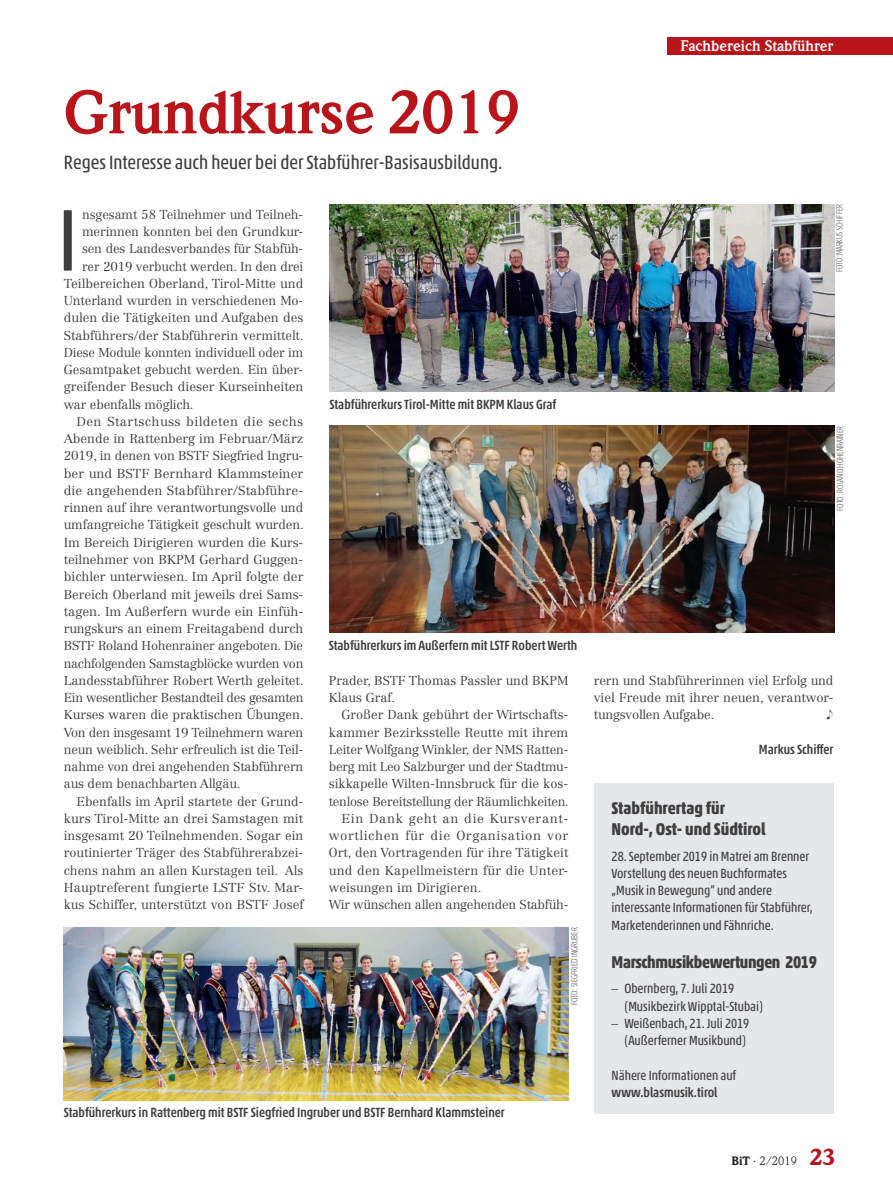
<style>
.page{position:relative;width:893px;height:1191px;background:#fff}
.page>*{position:absolute;margin:0;border:0;box-sizing:border-box;transform-origin:0 0}
.t1{font:condensed 88.8px "Akko Pro";color:#3e3e3f}
.t2{font:700 60px "Weidemann Std";letter-spacing:-.01em;color:#ba141b}
.t3{font:condensed 19.5px "Akko Pro";color:#3e3e3f}
.t4{font:700 condensed 17.25px/20.7px "Akko Pro";letter-spacing:-.01em;color:#3e3e3f}
.t5{font:700 15px "Weidemann Std";color:#fff}
.t6{font:condensed 13.5px/17.2px "Akko Pro";color:#3e3e3f}
.t7{font:500 condensed 13.5px "Akko Pro";color:#3e3e3f}
.t8{font:300 12.75px/17.2px "Centennial LT Std";letter-spacing:-.005em;color:#3e3e3f}
.t9{font:300 12.75px "Centennial LT Std";letter-spacing:-.025em;color:#3e3e3f}
.t10{font:300 12.75px "Centennial LT Std";letter-spacing:.02em;color:#3e3e3f}
.t11{font:300 12.75px "Centennial LT Std";letter-spacing:.045em;color:#3e3e3f}
.t12{font:300 12.75px "Centennial LT Std";letter-spacing:.03em;color:#3e3e3f}
.t13{font:300 12.75px "Centennial LT Std";letter-spacing:.04em;color:#3e3e3f}
.t14{font:12px "Weidemann Std";color:#231f20}
.t15{font:100 condensed 9px "Akko Pro";color:#3e3e3f}
.s1{font-family:"Centennial LT Std";font-weight:300;font-stretch:normal}
.s2{font-weight:900}
.s3{font-weight:900;font-size:22.5px;color:#ba141b}
</style>
<div class="page">
<div style="left:668px;top:37px;width:225px;height:17px;background:#ba141b"></div>
<img style="left:330px;top:204px;width:504px;height:187px">
<img style="left:330px;top:426px;width:504px;height:206px">
<img style="left:64px;top:927px;width:504px;height:173px">
<div style="left:595px;top:783px;width:239px;height:330px;background:#e6e7e9"></div>
<h2 class="t2" style="left:64px;top:77px;width:458px">Grundkurse 2019</h2>
<h3 class="t3" style="left:64px;top:150px;width:440px">Reges Interesse auch heuer bei der Stabführer-Basisausbildung.</h3>
<h1 class="t1" style="left:58px;top:186px;width:21px">I</h1>
<p class="t8" style="left:82px;top:206px;width:223px">nsgesamt 58 Teilnehmer und Teilneh-</p>
<p class="t8" style="left:82px;top:223px;width:223px">merinnen konnten bei den Grundkur-</p>
<p class="t8" style="left:82px;top:240px;width:223px">sen des Landesverbandes für Stabfüh-</p>
<p class="t8" style="left:82px;top:257px;width:223px">rer 2019 verbucht werden. In den drei</p>
<p class="t8" style="left:64px;top:275px;width:241px">Teilbereichen Oberland, Tirol-Mitte und</p>
<p class="t8" style="left:64px;top:292px;width:241px">Unterland wurden in verschiedenen Mo-</p>
<p class="t8" style="left:64px;top:309px;width:241px">dulen die Tätigkeiten und Aufgaben des</p>
<p class="t8" style="left:64px;top:326px;width:241px">Stabführers/der Stabführerin vermittelt.</p>
<p class="t8" style="left:64px;top:344px;width:241px">Diese Module konnten individuell oder im</p>
<p class="t8" style="left:64px;top:361px;width:241px">Gesamtpaket gebucht werden. Ein über-</p>
<p class="t8" style="left:64px;top:378px;width:241px">greifender Besuch dieser Kurseinheiten</p>
<p class="t8" style="left:64px;top:395px;width:131px">war ebenfalls möglich.</p>
<p class="t12" style="left:77px;top:414px;width:228px">Den Startschuss bildeten die sechs</p>
<p class="t8" style="left:64px;top:430px;width:241px">Abende in Rattenberg im Februar/März</p>
<p class="t8" style="left:64px;top:447px;width:241px">2019, in denen von BSTF Siegfried Ingru-</p>
<p class="t8" style="left:64px;top:464px;width:241px">ber und BSTF Bernhard Klammsteiner</p>
<p class="t8" style="left:64px;top:482px;width:241px">die angehenden Stabführer/Stabführe-</p>
<p class="t8" style="left:64px;top:499px;width:241px">rinnen auf ihre verantwortungsvolle und</p>
<p class="t8" style="left:64px;top:516px;width:242px">umfangreiche Tätigkeit geschult wurden.</p>
<p class="t8" style="left:64px;top:533px;width:241px">Im Bereich Dirigieren wurden die Kurs-</p>
<p class="t8" style="left:64px;top:551px;width:241px">teilnehmer von BKPM Gerhard Guggen-</p>
<p class="t8" style="left:64px;top:568px;width:241px">bichler unterwiesen. Im April folgte der</p>
<p class="t8" style="left:64px;top:585px;width:241px">Bereich Oberland mit jeweils drei Sams-</p>
<p class="t8" style="left:64px;top:602px;width:241px">tagen. Im Außerfern wurde ein Einfüh-</p>
<p class="t8" style="left:64px;top:620px;width:241px">rungskurs an einem Freitagabend durch</p>
<p class="t8" style="left:64px;top:637px;width:241px">BSTF Roland Hohenrainer angeboten. Die</p>
<p class="t9" style="left:64px;top:655px;width:241px">nachfolgenden Samstagblöcke wurden von</p>
<p class="t8" style="left:64px;top:671px;width:241px">Landesstabführer Robert Werth geleitet.</p>
<p class="t8" style="left:64px;top:689px;width:241px">Ein wesentlicher Bestandteil des gesamten</p>
<p class="t8" style="left:64px;top:706px;width:241px">Kurses waren die praktischen Übungen.</p>
<p class="t8" style="left:64px;top:723px;width:241px">Von den insgesamt 19 Teilnehmern waren</p>
<p class="t8" style="left:64px;top:740px;width:241px">neun weiblich. Sehr erfreulich ist die Teil-</p>
<p class="t8" style="left:64px;top:758px;width:241px">nahme von drei angehenden Stabführern</p>
<p class="t8" style="left:64px;top:775px;width:178px">aus dem benachbarten Allgäu.</p>
<p class="t8" style="left:77px;top:792px;width:228px">Ebenfalls im April startete der Grund-</p>
<p class="t8" style="left:64px;top:809px;width:241px">kurs Tirol-Mitte an drei Samstagen mit</p>
<p class="t8" style="left:64px;top:827px;width:241px">insgesamt 20 Teilnehmenden. Sogar ein</p>
<p class="t8" style="left:64px;top:844px;width:241px">routinierter Träger des Stabführerabzei-</p>
<p class="t8" style="left:64px;top:861px;width:241px">chens nahm an allen Kurstagen teil. Als</p>
<p class="t8" style="left:64px;top:878px;width:241px">Hauptreferent fungierte LSTF Stv. Mar-</p>
<p class="t8" style="left:64px;top:896px;width:241px">kus Schiffer, unterstützt von BSTF Josef</p>
<p class="t7" style="left:330px;top:396px;width:228px">Stabführerkurs Tirol-Mitte mit BKPM Klaus Graf</p>
<p class="t7" style="left:329px;top:636px;width:250px">Stabführerkurs im Außerfern mit LSTF Robert Werth</p>
<p class="t8" style="left:329px;top:671px;width:241px">Prader, BSTF Thomas Passler und BKPM<br>Klaus Graf.</p>
<p class="t8" style="left:342px;top:706px;width:228px">Großer Dank gebührt der Wirtschafts-</p>
<p class="t8" style="left:329px;top:723px;width:241px">kammer Bezirksstelle Reutte mit ihrem</p>
<p class="t8" style="left:329px;top:740px;width:241px">Leiter Wolfgang Winkler, der NMS Ratten-</p>
<p class="t8" style="left:329px;top:758px;width:241px">berg mit Leo Salzburger und der Stadtmu-</p>
<p class="t8" style="left:329px;top:775px;width:241px">sikkapelle Wilten-Innsbruck für die kos-</p>
<p class="t8" style="left:329px;top:792px;width:242px">tenlose Bereitstellung der Räumlichkeiten.</p>
<p class="t13" style="left:342px;top:810px;width:228px">Ein Dank geht an die Kursverant-</p>
<p class="t11" style="left:329px;top:828px;width:241px">wortlichen für die Organisation vor</p>
<p class="t8" style="left:329px;top:844px;width:241px">Ort, den Vortragenden für ihre Tätigkeit</p>
<p class="t10" style="left:329px;top:862px;width:241px">und den Kapellmeistern für die Unter-</p>
<p class="t8" style="left:329px;top:878px;width:154px">weisungen im Dirigieren.</p>
<p class="t8" style="left:329px;top:896px;width:241px">Wir wünschen allen angehenden Stabfüh-</p>
<p class="t15" style="left:569px;top:1005px;width:79px;rotate:-90deg">FOTO: SIEGFRIED INGRUBER</p>
<p class="t7" style="left:64px;top:1104px;width:442px">Stabführerkurs in Rattenberg mit BSTF Siegfried Ingruber und BSTF Bernhard Klammsteiner</p>
<p class="t5" style="left:680px;top:37px;width:155px">Fachbereich Stabführer</p>
<p class="t15" style="left:834px;top:272px;width:69px;rotate:-90deg">FOTO:MARKUS SCHIFFER</p>
<p class="t15" style="left:835px;top:511px;width:86px;rotate:-90deg">FOTO: ROLAND HOHENRAINER</p>
<p class="t8" style="left:594px;top:671px;width:241px;text-align:justify">rern und Stabführerinnen viel Erfolg und viel Freude mit ihrer neuen, verantwor&shy;tungsvollen Aufgabe.</p>
<p class="t7" style="left:759px;top:741px;width:76px">Markus Schiffer</p>
<h3 class="t4" style="left:612px;top:797px;width:156px">Stabführertag für<br>Nord-, Ost- und Südtirol</h3>
<p class="t6" style="left:612px;top:847px;width:203px">28. September 2019 in Matrei am Brenner Vorstellung des neuen Buchformates „Musik in Bewegung“ und andere interessante Informationen für Stabführer, Marketenderinnen und Fähnriche.</p>
<h3 class="t4" style="left:612px;top:951px;width:207px">Marschmusikbewertungen 2019</h3>
<p class="t6" style="left:624px;top:980px;width:140px;text-indent:-13px"><span class="s1">–</span> Obernberg, 7. Juli 2019 (Musikbezirk Wipptal-Stubai)</p>
<p class="t6" style="left:612px;top:1014px;width:139px;text-align:right"><span class="s1">–</span> Weißenbach, 21. Juli 2019 (Außerferner Musikbund)</p>
<p class="t6" style="left:612px;top:1066px;width:126px">Nähere Informationen auf</p>
<p class="t7" style="left:612px;top:1084px;width:107px">www.blasmusik.tirol</p>
<p class="t14" style="left:732px;top:1153px;width:105px"><span class="s2">BiT</span> · 2/2019 <span class="s3">23</span></p>
</div>
